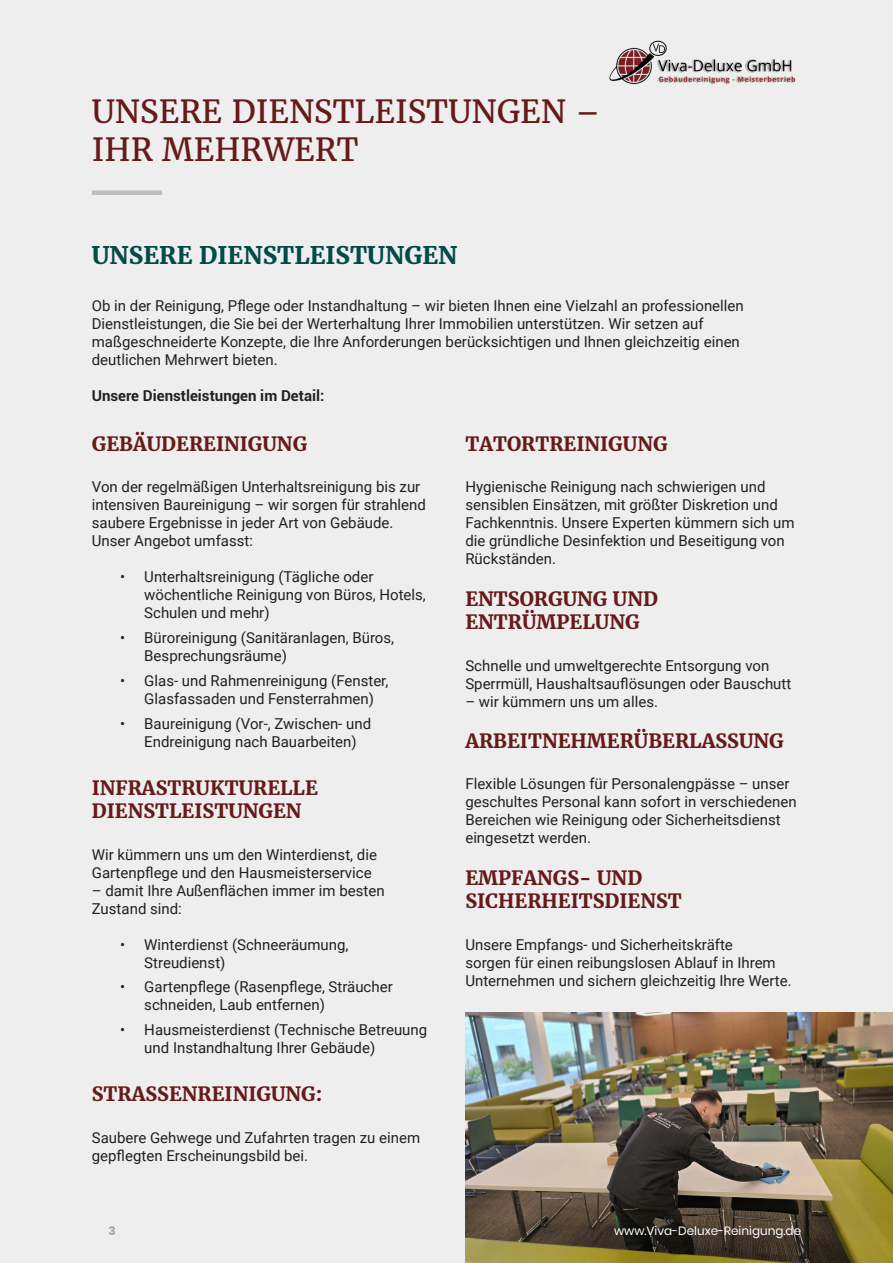
<style>
.page{position:relative;width:893px;height:1263px;background:#eeeeef}
.page>*{position:absolute;margin:0;border:0;box-sizing:border-box;transform-origin:0 0}
.t1{font:31.5px/37.8px "Merriweather";color:#671a18}
.t2{font:700 24px "Merriweather";color:#024b46}
.t3{font:700 19.5px/23.4px "Merriweather";color:#671a18}
.t4{font:15px/18px "Roboto";color:#231f20}
.t5{font:700 15px "Roboto";color:#231f20}
.t6{font:12px "Poppins";color:#fff}
.t7{font:700 12px "Poppins";color:#a8a9ad}
</style>
<div class="page">
<img style="left:465px;top:1013px;width:428px;height:250px">
<div style="left:92px;top:190px;width:70px;height:5px;background:#bcbdc0"></div>
<img style="left:609px;top:40px;width:187px;height:45px">
<p class="t1" style="left:92px;top:93px;width:510px">UNSERE DIENSTLEISTUNGEN –<br>IHR MEHRWERT</p>
<p class="t2" style="left:92px;top:241px;width:367px">UNSERE DIENSTLEISTUNGEN</p>
<p class="t4" style="left:92px;top:296px;width:653px">Ob in der Reinigung, Pflege oder Instandhaltung – wir bieten Ihnen eine Vielzahl an professionellen Dienstleistungen, die Sie bei der Werterhaltung Ihrer Immobilien unterstützen. Wir setzen auf maßgeschneiderte Konzepte, die Ihre Anforderungen berücksichtigen und Ihnen gleichzeitig einen deutlichen Mehrwert bieten.</p>
<p class="t5" style="left:92px;top:385px;width:234px">Unsere Dienstleistungen im Detail:</p>
<p class="t3" style="left:92px;top:432px;width:217px">GEBÄUDEREINIGUNG</p>
<p class="t4" style="left:92px;top:477px;width:336px">Von der regelmäßigen Unterhaltsreinigung bis zur intensiven Baureinigung – wir sorgen für strahlend saubere Ergebnisse in jeder Art von Gebäude.<br>Unser Angebot umfasst:</p>
<p class="t4" style="left:144px;top:567px;width:283px;text-indent:-24px">• Unterhaltsreinigung (Tägliche oder wöchentliche Reinigung von Büros, Hotels,<br>Schulen und mehr)</p>
<p class="t4" style="left:144px;top:628px;width:251px;text-indent:-24px">• Büroreinigung (Sanitäranlagen, Büros,<br>Besprechungsräume)</p>
<p class="t4" style="left:144px;top:671px;width:246px;text-indent:-24px">• Glas- und Rahmenreinigung (Fenster,<br>Glasfassaden und Fensterrahmen)</p>
<p class="t4" style="left:144px;top:714px;width:228px;text-indent:-24px">• Baureinigung (Vor-, Zwischen- und<br>Endreinigung nach Bauarbeiten)</p>
<p class="t3" style="left:92px;top:776px;width:228px">INFRASTRUKTURELLE<br>DIENSTLEISTUNGEN</p>
<p class="t4" style="left:92px;top:845px;width:287px">Wir kümmern uns um den Winterdienst, die<br>Gartenpflege und den Hausmeisterservice</p>
<p class="t4" style="left:92px;top:881px;width:294px">– damit Ihre Außenflächen immer im besten<br>Zustand sind:</p>
<p class="t4" style="left:144px;top:935px;width:206px;text-indent:-24px">• Winterdienst (Schneeräumung,<br>Streudienst)</p>
<p class="t4" style="left:144px;top:977px;width:250px;text-indent:-24px">• Gartenpflege (Rasenpflege, Sträucher schneiden, Laub entfernen)</p>
<p class="t4" style="left:144px;top:1020px;width:284px;text-indent:-24px">• Hausmeisterdienst (Technische Betreuung und Instandhaltung Ihrer Gebäude)</p>
<p class="t3" style="left:92px;top:1082px;width:232px">STRASSENREINIGUNG:</p>
<p class="t4" style="left:92px;top:1128px;width:330px">Saubere Gehwege und Zufahrten tragen zu einem gepflegten Erscheinungsbild bei.</p>
<p class="t3" style="left:465px;top:432px;width:204px">TATORTREINIGUNG</p>
<p class="t4" style="left:465px;top:477px;width:331px">Hygienische Reinigung nach schwierigen und sensiblen Einsätzen, mit größter Diskretion und Fachkenntnis. Unsere Experten kümmern sich um die gründliche Desinfektion und Beseitigung von Rückständen.</p>
<p class="t3" style="left:465px;top:587px;width:194px">ENTSORGUNG UND<br>ENTRÜMPELUNG</p>
<p class="t4" style="left:465px;top:656px;width:327px">Schnelle und umweltgerechte Entsorgung von<br>Sperrmüll, Haushaltsauflösungen oder Bauschutt</p>
<p class="t4" style="left:465px;top:692px;width:194px">– wir kümmern uns um alles.</p>
<p class="t3" style="left:465px;top:729px;width:320px">ARBEITNEHMERÜBERLASSUNG</p>
<p class="t4" style="left:465px;top:774px;width:333px">Flexible Lösungen für Personalengpässe – unser geschultes Personal kann sofort in verschiedenen Bereichen wie Reinigung oder Sicherheitsdienst eingesetzt werden.</p>
<p class="t3" style="left:465px;top:866px;width:218px">EMPFANGS- UND<br>SICHERHEITSDIENST</p>
<p class="t4" style="left:465px;top:935px;width:328px">Unsere Empfangs- und Sicherheitskräfte<br>sorgen für einen reibungslosen Ablauf in Ihrem<br>Unternehmen und sichern gleichzeitig Ihre Werte.</p>
<p class="t7" style="left:109px;top:1224px;width:9px">3</p>
<p class="t6" style="left:614px;top:1224px;width:188px">www.Viva-Deluxe-Reinigung.de</p>
</div>
